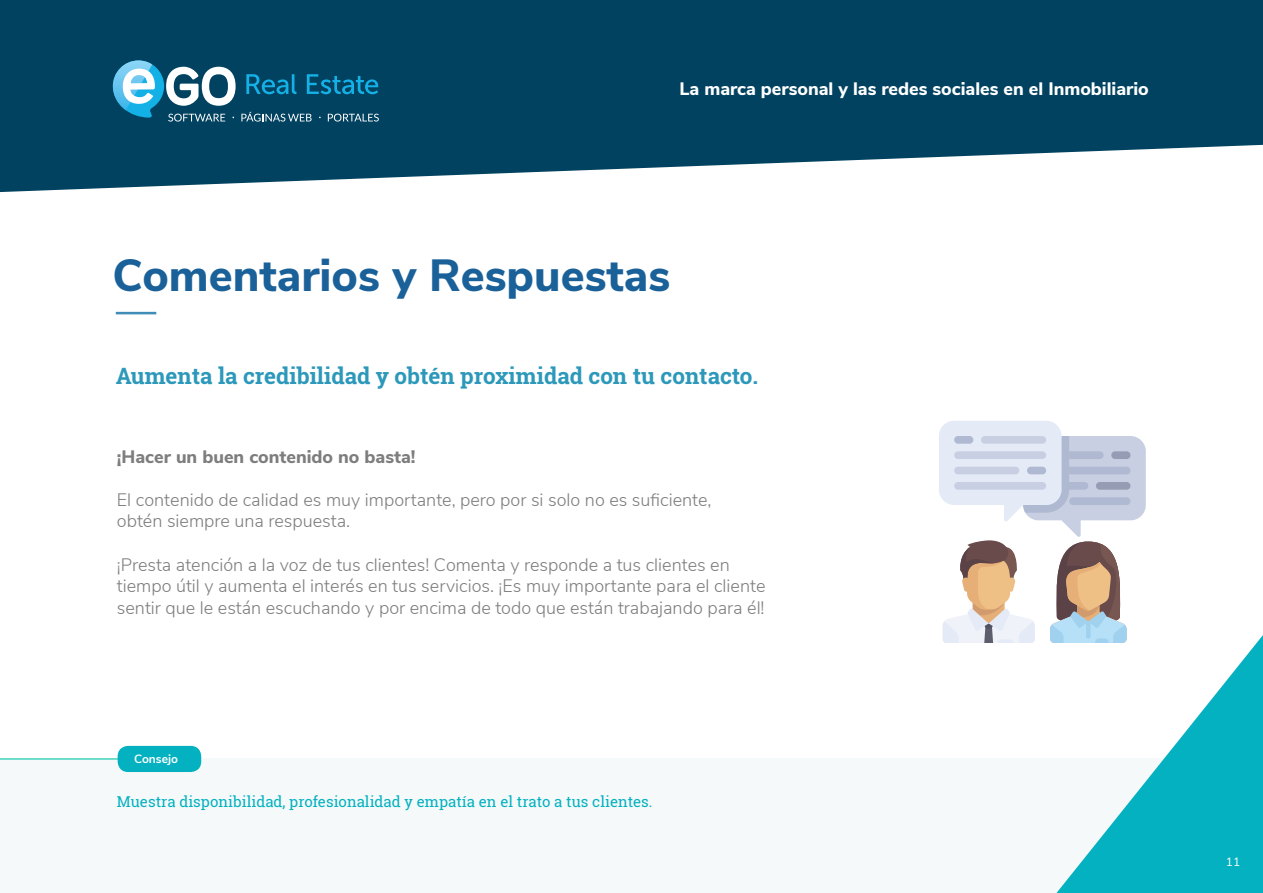
<style>
.page{position:relative;width:1263px;height:893px;background:#fff}
.page>*{position:absolute;margin:0;border:0;box-sizing:border-box;transform-origin:0 0}
.t1{font:800 45px "Nunito Sans";color:#1a6199}
.t2{font:700 22.5px "Roboto Slab";color:#2c98ba}
.t3{font:300 18px/21.6px "Nunito Sans";color:#7e7d7d}
.t4{font:800 18px "Nunito Sans";color:#fff}
.t5{font:800 18px "Nunito Sans";color:#7e7d7d}
.t6{font:15px "Roboto Slab";color:#03b1c1}
.t7{font:700 12px "Nunito Sans";color:#fff}
.t8{font:12px "Nunito Sans";color:#fff}
</style>
<div class="page">
<div style="left:1px;top:758px;width:1172px;height:134px;background:#f5f9f9"></div>
<hr style="left:0;top:758px;width:195px;height:2px;background:#41d3bd">
<svg style="left:1056px;top:635px;width:207px;height:258px;fill:#03b1c1"></svg>
<svg style="left:0;top:0;width:1263px;height:192px;background:#215a74"></svg>
<div style="left:118px;top:746px;width:83px;height:26px;background:#03b1c1;border-radius:11px"></div>
<svg style="left:113px;top:60px;width:266px;height:62px;background:#2e708d"></svg>
<hr style="left:116px;top:312px;width:40px;height:2px;background:#3f8cb7">
<svg style="left:939px;top:421px;width:207px;height:222px"></svg>
<p class="t4" style="left:679px;top:76px;width:471px">La marca personal y las redes sociales en el Inmobiliario</p>
<h1 class="t1" style="left:112px;top:243px;width:559px">Comentarios y Respuestas</h1>
<p class="t2" style="left:116px;top:361px;width:644px">Aumenta la credibilidad y obtén proximidad con tu contacto.</p>
<p class="t5" style="left:117px;top:443px;width:300px">¡Hacer un buen contenido no basta!</p>
<p class="t3" style="left:117px;top:488px;width:596px">El contenido de calidad es muy importante, pero por si solo no es suficiente, obtén siempre una respuesta.</p>
<p class="t3" style="left:117px;top:552px;width:650px">¡Presta atención a la voz de tus clientes! Comenta y responde a tus clientes en tiempo útil y aumenta el interés en tus servicios. ¡Es muy importante para el cliente sentir que le están escuchando y por encima de todo que están trabajando para él!</p>
<p class="t7" style="left:134px;top:750px;width:46px">Consejo</p>
<p class="t6" style="left:117px;top:791px;width:537px">Muestra disponibilidad, profesionalidad y empatía en el trato a tus clientes.</p>
<p class="t8" style="left:1226px;top:853px;width:16px">11</p>
</div>
